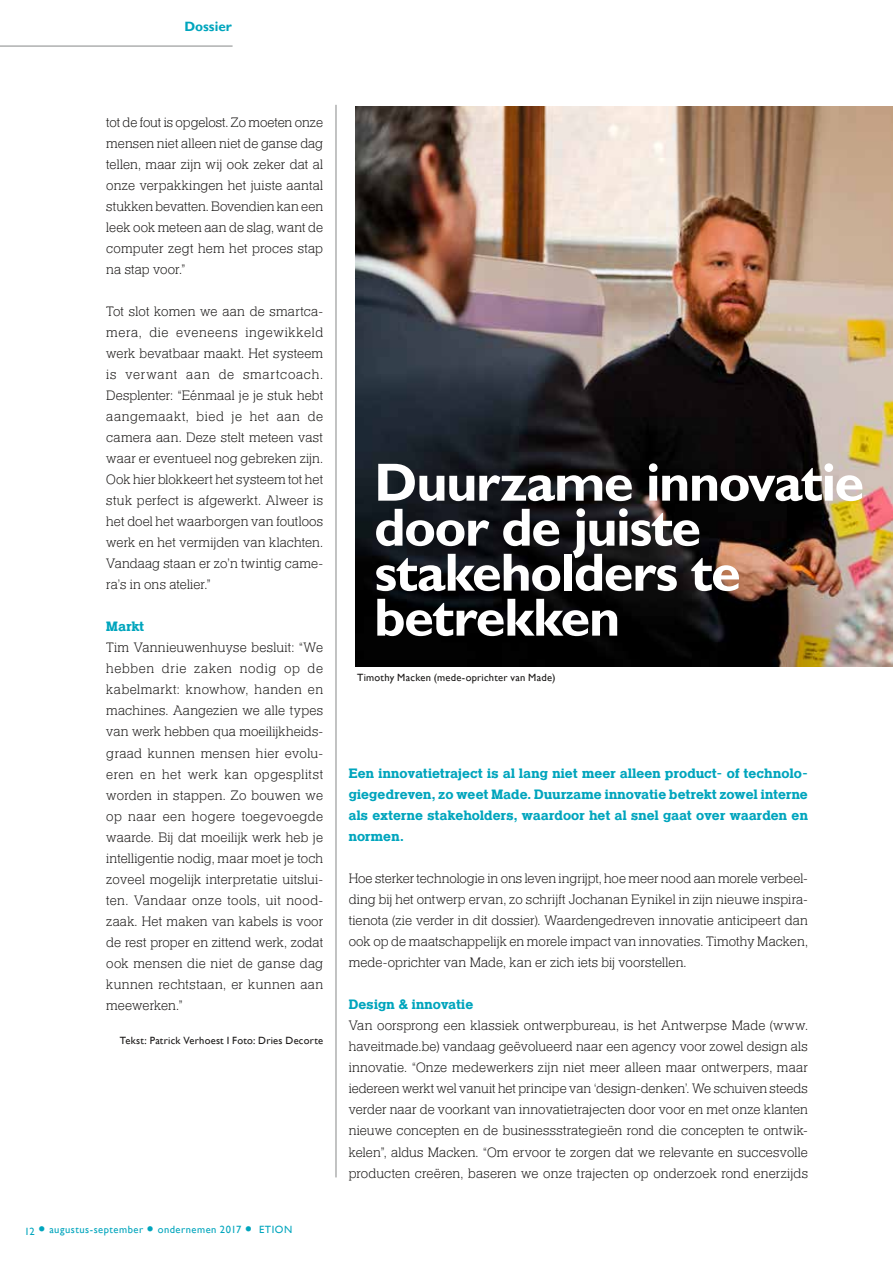
<style>
.page{position:relative;width:893px;height:1263px;background:#fff}
.page>*{position:absolute;margin:0;border:0;box-sizing:border-box;transform-origin:0 0}
.t1{font:700 54px/45px "Gill Sans";letter-spacing:-.03em;color:#fff}
.t2{font:300 14.25px/21px "Helserif";letter-spacing:.005em;color:#1a1817;text-align:justify}
.t3{font:700 14.25px/21px "Helserif";letter-spacing:.01em;color:#00a5bd;text-align:justify}
.t4{font:700 13.5px "Gill Sans";color:#00a5bd}
.t5{font:10.5px "Gill Sans";letter-spacing:.025em;color:#1a1817}
.t6{font:10.5px "Gill Sans";letter-spacing:.05em;color:#00a5bd}
.s1{font-size:21px}
</style>
<div class="page">
<hr style="left:0;top:46px;width:233px;height:1px;background:#878989">
<img style="left:355px;top:106px;width:538px;height:560px">
<hr style="left:336px;top:105px;width:1px;height:1072px;background:#878989">
<p class="t4" style="left:184px;top:18px;width:49px">Dossier</p>
<p class="t2" style="left:106px;top:113px;width:218px">tot de fout is opgelost. Zo moeten onze mensen niet alleen niet de ganse dag tellen, maar zijn wij ook zeker dat al onze verpakkingen het juiste aantal stukken bevatten. Bovendien kan een leek ook meteen aan de slag, want de computer zegt hem het proces stap na stap voor.”</p>
<p class="t2" style="left:106px;top:302px;width:218px">Tot slot komen we aan de smartca&shy;mera, die eveneens ingewikkeld werk bevatbaar maakt. Het systeem is verwant aan de smartcoach.<br>Desplenter: “Eénmaal je je stuk hebt aangemaakt, bied je het aan de camera aan. Deze stelt meteen vast waar er eventueel nog gebreken zijn.<br>Ook hier blokkeert het systeem tot het stuk perfect is afgewerkt. Alweer is het doel het waarborgen van foutloos werk en het vermijden van klachten.<br>Vandaag staan er zo’n twintig came&shy;ra’s in ons atelier.”</p>
<p class="t3" style="left:106px;top:617px;width:39px">Markt</p>
<p class="t2" style="left:106px;top:638px;width:218px">Tim Vannieuwenhuyse besluit: “We hebben drie zaken nodig op de kabelmarkt: knowhow, handen en machines. Aangezien we alle types van werk hebben qua moeilijkheids&shy;graad kunnen mensen hier evolu&shy;eren en het werk kan opgesplitst worden in stappen. Zo bouwen we op naar een hogere toegevoegde waarde. Bij dat moeilijk werk heb je intelligentie nodig, maar moet je toch zoveel mogelijk interpretatie uitslui&shy;ten. Vandaar onze tools, uit nood&shy;zaak. Het maken van kabels is voor de rest proper en zittend werk, zodat ook mensen die niet de ganse dag kunnen rechtstaan, er kunnen aan meewerken.”</p>
<p class="t5" style="left:120px;top:1034px;width:205px">Tekst: Patrick Verhoest I Foto: Dries Decorte</p>
<p class="t6" style="left:24px;top:1223px;width:269px">12 <span class="s1">•</span> augustus-september <span class="s1">•</span> ondernemen 2017 <span class="s1">•</span> ETION</p>
<h1 class="t1" style="left:374px;top:461px;width:491px">Duurzame innovatie door de juiste stakeholders te betrekken</h1>
<p class="t5" style="left:357px;top:671px;width:200px">Timothy Macken (mede-oprichter van Made)</p>
<p class="t3" style="left:349px;top:764px;width:461px">Een innovatietraject is al lang niet meer alleen product- of technolo&shy;giegedreven, zo weet Made. Duurzame innovatie betrekt zowel interne als externe stakeholders, waardoor het al snel gaat over waarden en normen.</p>
<p class="t2" style="left:349px;top:869px;width:461px">Hoe sterker technologie in ons leven ingrijpt, hoe meer nood aan morele verbeel&shy;ding bij het ontwerp ervan, zo schrijft Jochanan Eynikel in zijn nieuwe inspira&shy;tienota (zie verder in dit dossier). Waardengedreven innovatie anticipeert dan ook op de maatschappelijk en morele impact van innovaties. Timothy Macken, mede-oprichter van Made, kan er zich iets bij voorstellen.</p>
<p class="t3" style="left:349px;top:995px;width:126px">Design &amp; innovatie</p>
<p class="t2" style="left:349px;top:1016px;width:461px">Van oorsprong een klassiek ontwerpbureau, is het Antwerpse Made (www. haveitmade.be) vandaag geëvolueerd naar een agency voor zowel design als innovatie. “Onze medewerkers zijn niet meer alleen maar ontwerpers, maar iedereen werkt wel vanuit het principe van ‘design-denken’. We schuiven steeds verder naar de voorkant van innovatietrajecten door voor en met onze klanten nieuwe concepten en de businessstrategieën rond die concepten te ontwik&shy;kelen”, aldus Macken. “Om ervoor te zorgen dat we relevante en succesvolle producten creëren, baseren we onze trajecten op onderzoek rond enerzijds</p>
</div>
